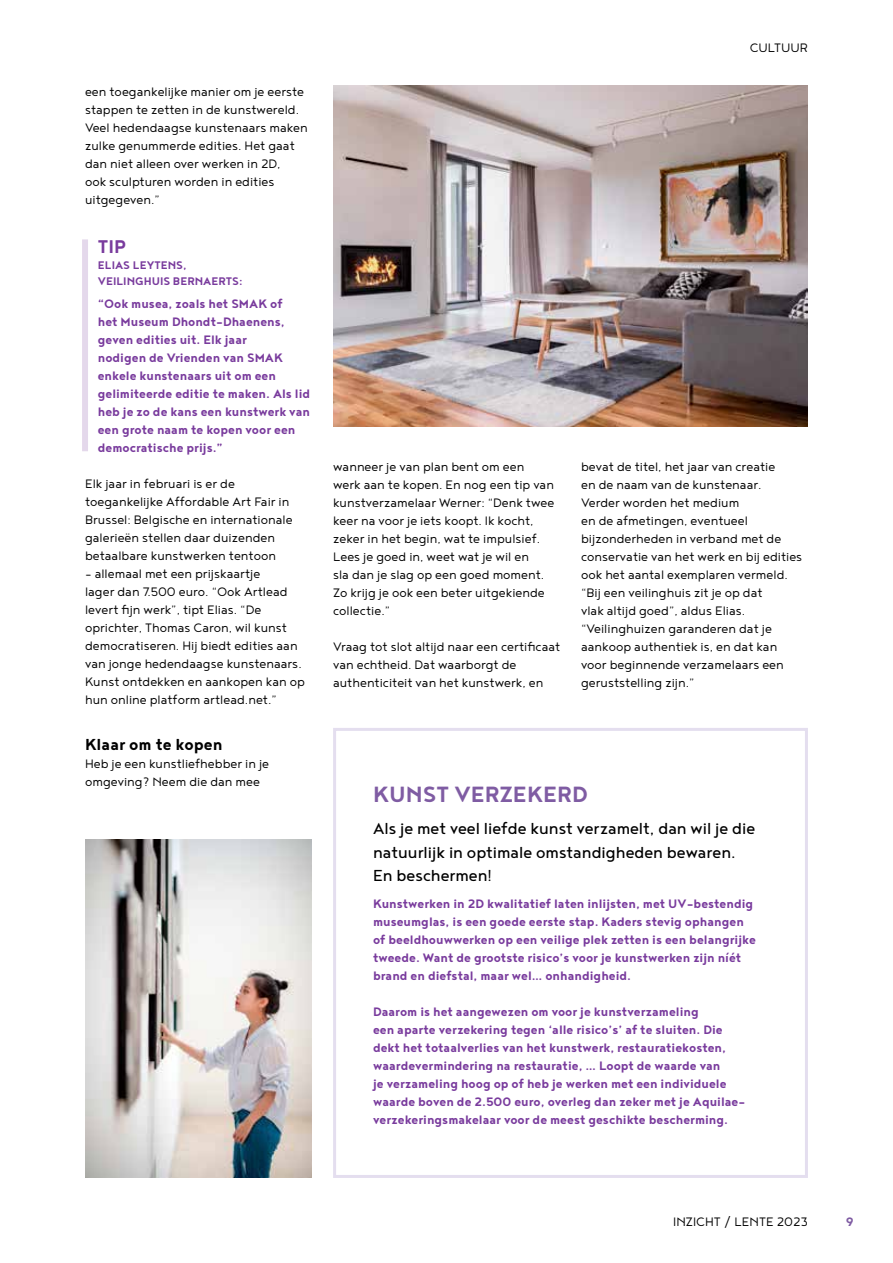
<style>
.page{position:relative;width:893px;height:1263px;background:#fff}
.page>*{position:absolute;margin:0;border:0;box-sizing:border-box;transform-origin:0 0}
.t1{font:700 27px "Noyh";color:#7f5ca3}
.t2{font:700 22.5px "Noyh";color:#793b9d}
.t3{font:19.5px/23.4px "Noyh";color:#000}
.t4{font:700 19.5px "Noyh";color:#000}
.t5{font:300 15px/18px "Noyh";color:#000}
.t6{font:700 15px/18px "Noyh";color:#793b9d}
.t7{font:700 15px "Noyh";color:#7f5ca3}
.t8{font:700 13.5px/16.2px "Noyh";color:#793b9d}
</style>
<div class="page">
<div style="left:333px;top:728px;width:475px;height:450px;border:3px solid #e4deef"></div>
<img style="left:333px;top:85px;width:475px;height:341px">
<img style="left:86px;top:840px;width:225px;height:338px">
<div style="left:82px;top:239px;width:6px;height:212px;background:#e4d8eb"></div>
<p class="t5" style="left:85px;top:83px;width:224px">een toegankelijke manier om je eerste stappen te zetten in de kunstwereld.<br>Veel hedendaagse kunstenaars maken zulke genummerde edities. Het gaat dan niet alleen over werken in 2D,<br>ook sculpturen worden in edities uitgegeven.”</p>
<h2 class="t2" style="left:98px;top:233px;width:29px">TIP</h2>
<p class="t8" style="left:98px;top:257px;width:146px">ELIAS LEYTENS,<br>VEILINGHUIS BERNAERTS:</p>
<p class="t6" style="left:98px;top:294px;width:214px">“Ook musea, zoals het SMAK of<br>het Museum Dhondt-Dhaenens, geven edities uit. Elk jaar<br>nodigen de Vrienden van SMAK enkele kunstenaars uit om een gelimiteerde editie te maken. Als lid heb je zo de kans een kunstwerk van een grote naam te kopen voor een democratische prijs.”</p>
<p class="t5" style="left:85px;top:474px;width:209px">Elk jaar in februari is er de toegankelijke Affordable Art Fair in Brussel: Belgische en internationale galerieën stellen daar duizenden betaalbare kunstwerken tentoon</p>
<p class="t5" style="left:85px;top:564px;width:221px">– allemaal met een prijskaartje<br>lager dan 7.500 euro. “Ook Artlead levert fijn werk”, tipt Elias. “De oprichter, Thomas Caron, wil kunst democratiseren. Hij biedt edities aan van jonge hedendaagse kunstenaars.<br>Kunst ontdekken en aankopen kan op hun online platform artlead.net.”</p>
<h3 class="t4" style="left:85px;top:734px;width:139px">Klaar om te kopen</h3>
<p class="t5" style="left:85px;top:755px;width:186px">Heb je een kunstliefhebber in je omgeving? Neem die dan mee</p>
<p class="t5" style="left:750px;top:38px;width:60px">CULTUUR</p>
<p class="t5" style="left:333px;top:457px;width:223px">wanneer je van plan bent om een werk aan te kopen. En nog een tip van kunstverzamelaar Werner: “Denk twee keer na voor je iets koopt. Ik kocht, zeker in het begin, wat te impulsief.<br>Lees je goed in, weet wat je wil en<br>sla dan je slag op een goed moment.<br>Zo krijg je ook een beter uitgekiende collectie.”</p>
<p class="t5" style="left:333px;top:637px;width:229px">Vraag tot slot altijd naar een certificaat van echtheid. Dat waarborgt de authenticiteit van het kunstwerk, en</p>
<p class="t5" style="left:581px;top:457px;width:223px">bevat de titel, het jaar van creatie<br>en de naam van de kunstenaar.<br>Verder worden het medium<br>en de afmetingen, eventueel bijzonderheden in verband met de conservatie van het werk en bij edities ook het aantal exemplaren vermeld. “Bij een veilinghuis zit je op dat<br>vlak altijd goed”, aldus Elias. “Veilinghuizen garanderen dat je aankoop authentiek is, en dat kan voor beginnende verzamelaars een geruststelling zijn.”</p>
<h1 class="t1" style="left:373px;top:779px;width:216px">KUNST VERZEKERD</h1>
<h3 class="t3" style="left:373px;top:816px;width:384px">Als je met veel liefde kunst verzamelt, dan wil je die natuurlijk in optimale omstandigheden bewaren.<br>En beschermen!</h3>
<p class="t6" style="left:373px;top:894px;width:384px">Kunstwerken in 2D kwalitatief laten inlijsten, met UV-bestendig museumglas, is een goede eerste stap. Kaders stevig ophangen of beeldhouwwerken op een veilige plek zetten is een belangrijke tweede. Want de grootste risico’s voor je kunstwerken zijn níét brand en diefstal, maar wel… onhandigheid.</p>
<p class="t6" style="left:373px;top:1002px;width:374px">Daarom is het aangewezen om voor je kunstverzameling<br>een aparte verzekering tegen ‘alle risico’s’ af te sluiten. Die dekt het totaalverlies van het kunstwerk, restauratiekosten, waardevermindering na restauratie, … Loopt de waarde van<br>je verzameling hoog op of heb je werken met een individuele waarde boven de 2.500 euro, overleg dan zeker met je Aquilae&shy;verzekeringsmakelaar voor de meest geschikte bescherming.</p>
<p class="t5" style="left:673px;top:1212px;width:136px">INZICHT / LENTE 2023</p>
<p class="t7" style="left:846px;top:1213px;width:9px">9</p>
</div>
